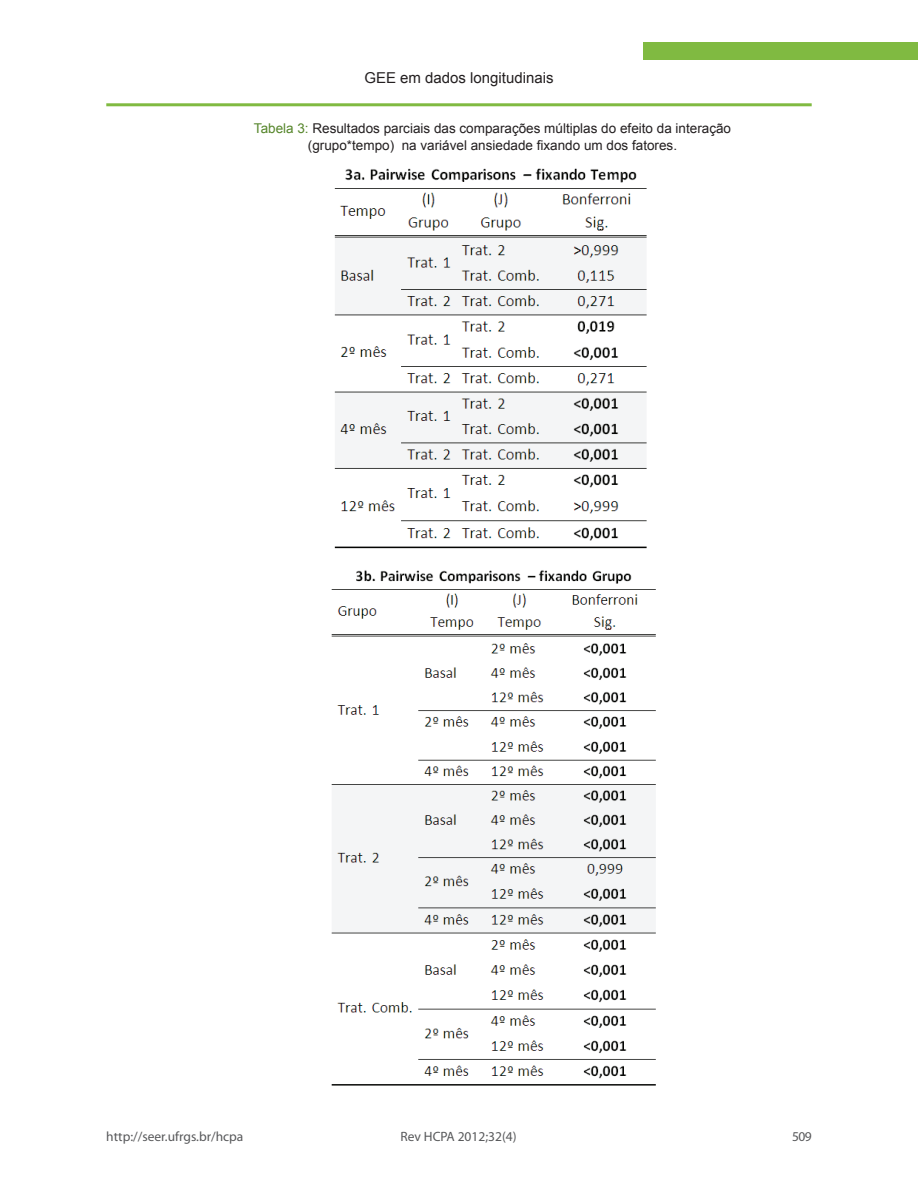
<style>
.page{position:relative;width:918px;height:1188px;background:#fff}
.page>*{position:absolute;margin:0;border:0;box-sizing:border-box;transform-origin:0 0}
.t1{font:15px "Arial";color:#231f20}
.t2{font:13.5px/16.5px "Arial";color:#231f20;text-align:center}
.t3{font:13.5px "Myriad Pro";color:#57585a}
.s1{color:#56862b}
</style>
<div class="page">
<div style="left:643px;top:43px;width:275px;height:17px;background:#80ba41"></div>
<hr style="left:106px;top:103px;width:706px;height:3px;background:#80ba41">
<img style="left:334px;top:168px;width:313px;height:381px">
<img style="left:331px;top:570px;width:325px;height:516px">
<p class="t1" style="left:364px;top:68px;width:191px">GEE em dados longitudinais</p>
<p class="t2" style="left:254px;top:120px;width:479px"><span class="s1">Tabela 3:</span> Resultados parciais das comparações múltiplas do efeito da interação (grupo*tempo) na variável ansiedade fixando um dos fatores.</p>
<p class="t3" style="left:106px;top:1128px;width:139px">http://seer.ufrgs.br/hcpa</p>
<p class="t3" style="left:400px;top:1128px;width:118px">Rev HCPA 2012;32(4)</p>
<p class="t3" style="left:792px;top:1128px;width:21px">509</p>
</div>
